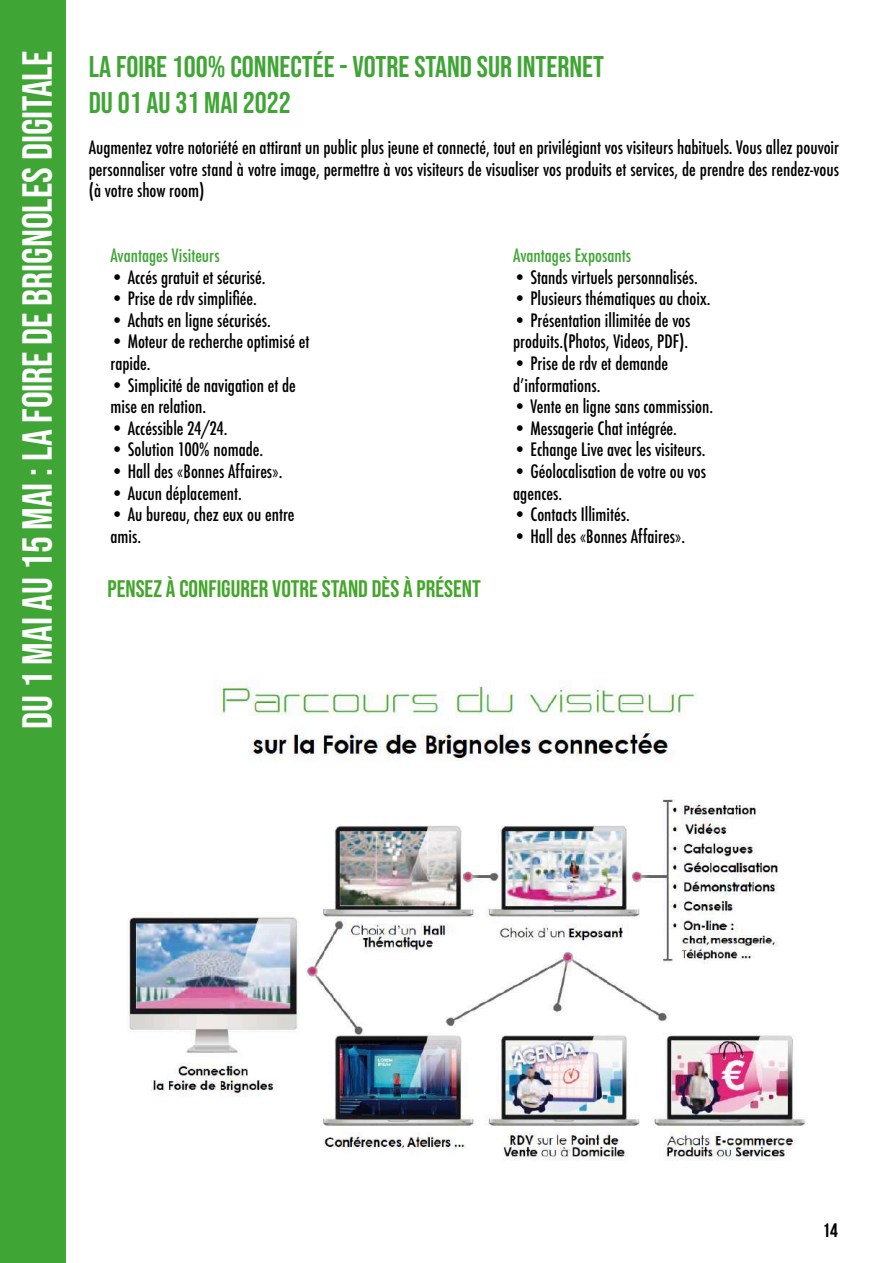
<style>
.page{position:relative;width:893px;height:1263px;background:#fff}
.page>*{position:absolute;margin:0;border:0;box-sizing:border-box;transform-origin:0 0}
.t1{font:42px "Bebas Neue";color:#fff}
.t2{font:30px/36px "Bebas Neue";color:#3fa535}
.t3{font:24px "Bebas Neue";color:#42a62a}
.t4{font:700 19.5px "Bebas Neue";color:#000}
.t5{font:500 condensed 18px/21.6px "Futura";color:#000}
.t6{font:500 condensed 18px "Futura";color:#3fa535}
</style>
<div class="page">
<div style="left:0;top:0;width:65px;height:1263px;background:#3fa535"></div>
<img style="left:128px;top:682px;width:678px;height:479px">
<h1 class="t1" style="left:14px;top:729px;width:680px;rotate:-90deg">DU 1 MAI AU 15 MAI : LA FOIRE DE BRIGNOLES DIGITALE</h1>
<h2 class="t2" style="left:89px;top:48px;width:517px">LA FOIRE 100% CONNECTÉE - VOTRE STAND SUR INTERNET<br>DU 01 AU 31 MAI 2022</h2>
<p class="t5" style="left:89px;top:137px;width:752px;text-align:justify">Augmentez votre notoriété en attirant un public plus jeune et connecté, tout en privilégiant vos visiteurs habituels. Vous allez pouvoir personnaliser votre stand à votre image, permettre à vos visiteurs de visualiser vos produits et services, de prendre des rendez-vous (à votre show room)</p>
<p class="t6" style="left:110px;top:244px;width:111px">Avantages Visiteurs</p>
<p class="t5" style="left:110px;top:266px;width:157px">• Accés gratuit et sécurisé.</p>
<p class="t5" style="left:110px;top:288px;width:148px">• Prise de rdv simplifiée.</p>
<p class="t5" style="left:110px;top:309px;width:162px">• Achats en ligne sécurisés.</p>
<p class="t5" style="left:110px;top:331px;width:200px">• Moteur de recherche optimisé et rapide.</p>
<p class="t5" style="left:110px;top:374px;width:187px">• Simplicité de navigation et de mise en relation.</p>
<p class="t5" style="left:110px;top:417px;width:119px">• Accéssible 24/24.</p>
<p class="t5" style="left:110px;top:439px;width:154px">• Solution 100% nomade.</p>
<p class="t5" style="left:110px;top:461px;width:174px">• Hall des «Bonnes Affaires».</p>
<p class="t5" style="left:110px;top:482px;width:133px">• Aucun déplacement.</p>
<p class="t5" style="left:110px;top:504px;width:186px">• Au bureau, chez eux ou entre amis.</p>
<p class="t6" style="left:513px;top:244px;width:119px">Avantages Exposants</p>
<p class="t5" style="left:513px;top:266px;width:186px">• Stands virtuels personnalisés.</p>
<p class="t5" style="left:513px;top:288px;width:199px">• Plusieurs thématiques au choix.</p>
<p class="t5" style="left:513px;top:309px;width:179px">• Présentation illimitée de vos produits.(Photos, Videos, PDF).</p>
<p class="t5" style="left:513px;top:353px;width:157px">• Prise de rdv et demande d’informations.</p>
<p class="t5" style="left:513px;top:396px;width:201px">• Vente en ligne sans commission.</p>
<p class="t5" style="left:513px;top:417px;width:165px">• Messagerie Chat intégrée.</p>
<p class="t5" style="left:513px;top:439px;width:194px">• Echange Live avec les visiteurs.</p>
<p class="t5" style="left:513px;top:461px;width:194px">• Géolocalisation de votre ou vos agences.</p>
<p class="t5" style="left:513px;top:504px;width:118px">• Contacts Illimités.</p>
<p class="t5" style="left:513px;top:525px;width:174px">• Hall des «Bonnes Affaires».</p>
<h3 class="t3" style="left:107px;top:575px;width:375px">PENSEZ À CONFIGURER VOTRE STAND DÈS À PRÉSENT</h3>
<p class="t4" style="left:822px;top:1220px;width:17px">14</p>
</div>
